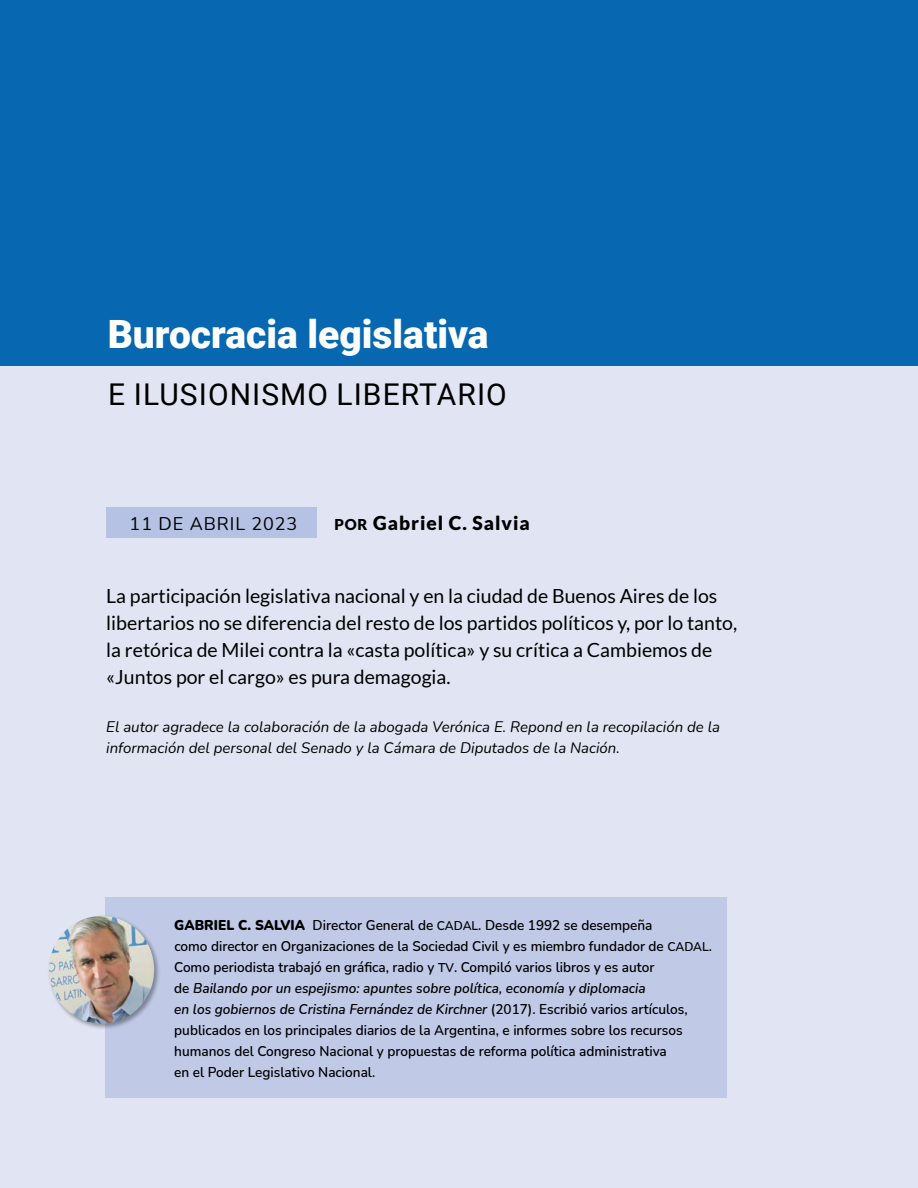
<style>
.page{position:relative;width:918px;height:1188px;background:#e1e5f3}
.page>*{position:absolute;margin:0;border:0;box-sizing:border-box;transform-origin:0 0}
.t1{font:900 39px "Roboto";color:#fff}
.t2{font:30px "Roboto";letter-spacing:.035em;color:#000}
.t3{font:19.5px/27px "Lato";color:#000}
.t4{font:900 19.2px "Lato";letter-spacing:.05em;color:#000}
.t5{font:18px "Nunito";letter-spacing:.05em;color:#000}
.t6{font:italic 15px/21px "Nunito";color:#000}
.t7{font:600 14.25px/21px "Nunito";color:#000;scale:.95 1}
.s1{font-size:15px}
.s2{font-weight:900}
.s3{font-size:12.75px}
.s4{font-style:italic}
</style>
<div class="page">
<div style="left:0;top:0;width:918px;height:365px;background:#0767b1"></div>
<div style="left:106px;top:507px;width:211px;height:31px;background:#b5c2e3"></div>
<div style="left:106px;top:897px;width:621px;height:201px;background:#c0cae7"></div>
<div style="left:47px;top:914px;width:113px;height:116px;background:#000;opacity:.36"></div>
<img style="left:49px;top:916px;width:105px;height:108px">
<h1 class="t1" style="left:108px;top:307px;width:382px">Burocracia legislativa</h1>
<h2 class="t2" style="left:108px;top:374px;width:400px">E ILUSIONISMO LIBERTARIO</h2>
<p class="t5" style="left:130px;top:511px;width:169px">11 DE ABRIL 2023</p>
<h3 class="t4" style="left:334px;top:512px;width:197px"><span class="s1">POR</span> Gabriel C. Salvia</h3>
<p class="t3" style="left:106px;top:582px;width:632px">La participación legislativa nacional y en la ciudad de Buenos Aires de los libertarios no se diferencia del resto de los partidos políticos y, por lo tanto, la retórica de Milei contra la «casta política» y su crítica a Cambiemos de «Juntos por el cargo» es pura demagogia.</p>
<p class="t6" style="left:106px;top:715px;width:615px">El autor agradece la colaboración de la abogada Verónica E. Repond en la recopilación de la información del personal del Senado y la Cámara de Diputados de la Nación.</p>
<p class="t7" style="left:174px;top:914px;width:568px"><span class="s2">GABRIEL C. SALVIA</span> Director General de <span class="s3">CADAL</span>. Desde 1992 se desempeña<br>como director en Organizaciones de la Sociedad Civil y es miembro fundador de <span class="s3">CADAL</span>.<br>Como periodista trabajó en gráfica, radio y <span class="s3">TV</span>. Compiló varios libros y es autor<br>de <span class="s4">Bailando por un espejismo: apuntes sobre política, economía y diplomacia<br>en los gobiernos de Cristina Fernández de Kirchner</span> (2017). Escribió varios artículos, publicados en los principales diarios de la Argentina, e informes sobre los recursos humanos del Congreso Nacional y propuestas de reforma política administrativa<br>en el Poder Legislativo Nacional.</p>
</div>
